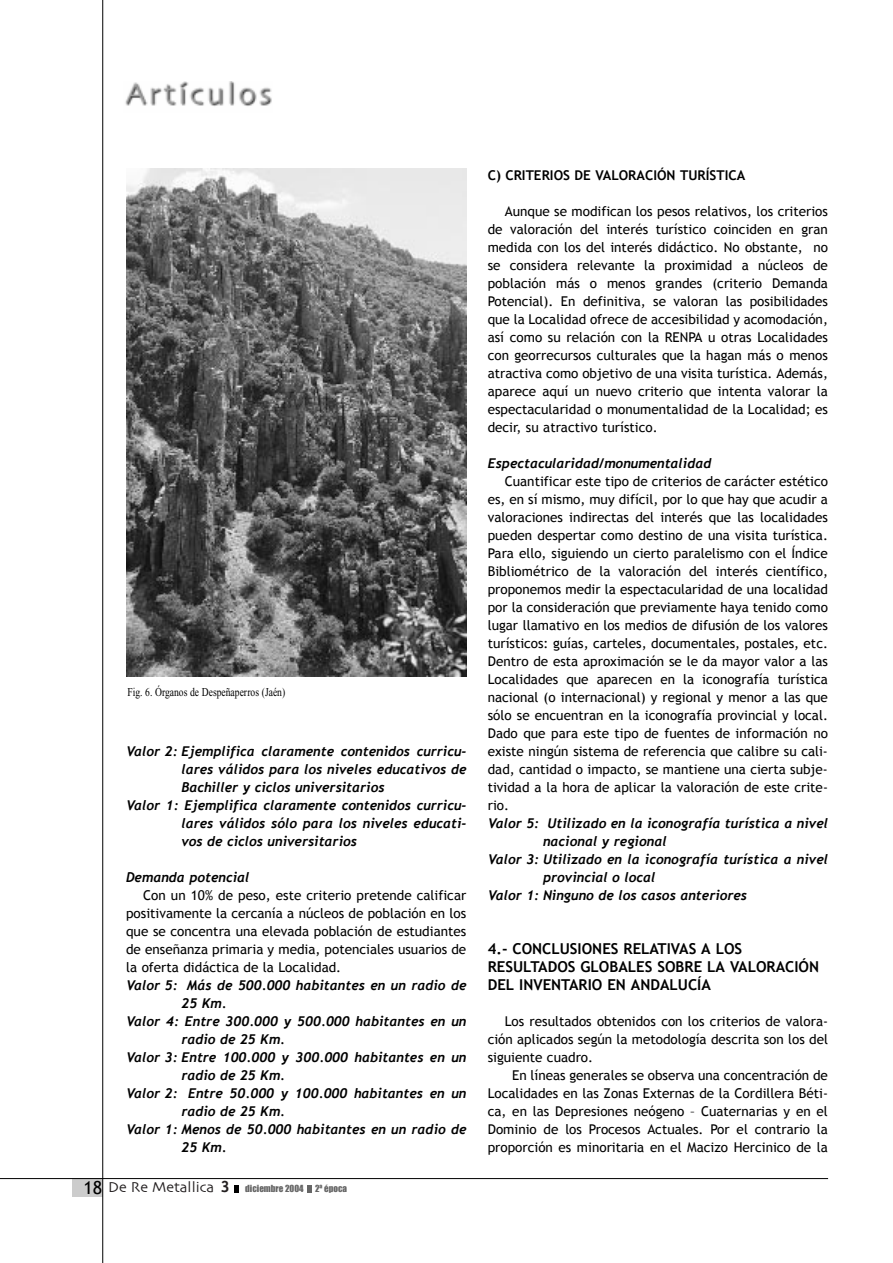
<style>
.page{position:relative;width:893px;height:1263px;background:#fff}
.page>*{position:absolute;margin:0;border:0;box-sizing:border-box;transform-origin:0 0}
.t1{font:700 15px/18px "Trebuchet MS";color:#000}
.t2{font:15px "Skia";color:#231f20}
.t3{font:13.5px/18px "Trebuchet MS";color:#000;text-align:justify}
.t4{font:italic 700 13.5px "Trebuchet";color:#000}
.t5{font:700 13.5px "Trebuchet MS";color:#000}
.t6{font:12px "Times New Roman";color:#000;scale:.8 1}
.t7{font:9px "Impact";color:#666}
.s1{font-family:"Trebuchet MS";font-size:18px;color:#000}
.s2{font-family:"Officina Sans";font-weight:700;font-size:16.5px}
.s3{font-family:"Impact";font-size:9px;color:#666}
</style>
<div class="page">
<svg style="left:234px;top:1185px;width:5px;height:7px"></svg>
<svg style="left:307px;top:1185px;width:5px;height:7px"></svg>
<div style="left:72px;top:1179px;width:31px;height:18px;background:#ccc"></div>
<hr style="left:102px;top:0;width:1px;height:1263px;background:#000">
<hr style="left:0;top:1178px;width:828px;height:1px;background:#000">
<img style="left:125px;top:82px;width:147px;height:24px">
<img style="left:126px;top:169px;width:340px;height:507px">
<p class="t6" style="left:128px;top:687px;width:198px">Fig. 6. Órganos de Despeñaperros (Jaén)</p>
<p class="t4" style="left:126px;top:746px;width:342px">Valor 2: Ejemplifica claramente contenidos curricu-</p>
<p class="t4" style="left:181px;top:764px;width:286px">lares válidos para los niveles educativos de</p>
<p class="t4" style="left:181px;top:782px;width:205px">Bachiller y ciclos universitarios</p>
<p class="t4" style="left:126px;top:800px;width:342px">Valor 1: Ejemplifica claramente contenidos curricu-</p>
<p class="t4" style="left:181px;top:818px;width:286px">lares válidos sólo para los niveles educati-</p>
<p class="t4" style="left:181px;top:836px;width:177px">vos de ciclos universitarios</p>
<p class="t4" style="left:126px;top:872px;width:125px">Demanda potencial</p>
<p class="t3" style="left:126px;top:888px;width:342px;text-indent:17px">Con un 10% de peso, este criterio pretende calificar positivamente la cercanía a núcleos de población en los que se concentra una elevada población de estudiantes de enseñanza primaria y media, potenciales usuarios de la oferta didáctica de la Localidad.</p>
<p class="t4" style="left:126px;top:980px;width:342px">Valor 5: Más de 500.000 habitantes en un radio de</p>
<p class="t4" style="left:181px;top:998px;width:47px">25 Km.</p>
<p class="t4" style="left:126px;top:1016px;width:342px">Valor 4: Entre 300.000 y 500.000 habitantes en un</p>
<p class="t4" style="left:181px;top:1034px;width:105px">radio de 25 Km.</p>
<p class="t4" style="left:126px;top:1052px;width:342px">Valor 3: Entre 100.000 y 300.000 habitantes en un</p>
<p class="t4" style="left:181px;top:1070px;width:105px">radio de 25 Km.</p>
<p class="t4" style="left:126px;top:1088px;width:342px">Valor 2: Entre 50.000 y 100.000 habitantes en un</p>
<p class="t4" style="left:181px;top:1106px;width:105px">radio de 25 Km.</p>
<p class="t4" style="left:126px;top:1124px;width:342px">Valor 1: Menos de 50.000 habitantes en un radio de</p>
<p class="t4" style="left:181px;top:1142px;width:47px">25 Km.</p>
<p class="t2" style="left:83px;top:1181px;width:222px"><span class="s1">18</span> De Re Metallica <span class="s2">3</span> <span class="s3">diciembre 2004</span></p>
<p class="t7" style="left:315px;top:1186px;width:34px">2ª época</p>
<p class="t5" style="left:487px;top:170px;width:259px">C) CRITERIOS DE VALORACIÓN TURÍSTICA</p>
<p class="t3" style="left:487px;top:204px;width:342px;text-indent:17px">Aunque se modifican los pesos relativos, los criterios de valoración del interés turístico coinciden en gran medida con los del interés didáctico. No obstante, no se considera relevante la proximidad a núcleos de población más o menos grandes (criterio Demanda Potencial). En definitiva, se valoran las posibilidades que la Localidad ofrece de accesibilidad y acomodación, así como su relación con la RENPA u otras Localidades con georrecursos culturales que la hagan más o menos atractiva como objetivo de una visita turística. Además, aparece aquí un nuevo criterio que intenta valorar la espectacularidad o monumentalidad de la Localidad; es decir, su atractivo turístico.</p>
<p class="t4" style="left:487px;top:458px;width:225px">Espectacularidad/monumentalidad</p>
<p class="t3" style="left:487px;top:474px;width:342px;text-indent:17px">Cuantificar este tipo de criterios de carácter estético es, en sí mismo, muy difícil, por lo que hay que acudir a valoraciones indirectas del interés que las localidades pueden despertar como destino de una visita turística.<br>Para ello, siguiendo un cierto paralelismo con el Índice Bibliométrico de la valoración del interés científico, proponemos medir la espectacularidad de una localidad por la consideración que previamente haya tenido como lugar llamativo en los medios de difusión de los valores turísticos: guías, carteles, documentales, postales, etc.<br>Dentro de esta aproximación se le da mayor valor a las Localidades que aparecen en la iconografía turística nacional (o internacional) y regional y menor a las que sólo se encuentran en la iconografía provincial y local.<br>Dado que para este tipo de fuentes de información no existe ningún sistema de referencia que calibre su cali&shy;dad, cantidad o impacto, se mantiene una cierta subje&shy;tividad a la hora de aplicar la valoración de este crite&shy;rio.</p>
<p class="t4" style="left:487px;top:818px;width:342px">Valor 5: Utilizado en la iconografía turística a nivel</p>
<p class="t4" style="left:543px;top:836px;width:125px">nacional y regional</p>
<p class="t4" style="left:487px;top:854px;width:342px">Valor 3: Utilizado en la iconografía turística a nivel</p>
<p class="t4" style="left:543px;top:872px;width:114px">provincial o local</p>
<p class="t4" style="left:487px;top:890px;width:261px">Valor 1: Ninguno de los casos anteriores</p>
<p class="t1" style="left:487px;top:941px;width:333px">4.- CONCLUSIONES RELATIVAS A LOS<br>RESULTADOS GLOBALES SOBRE LA VALORACIÓN<br>DEL INVENTARIO EN ANDALUCÍA</p>
<p class="t3" style="left:487px;top:1014px;width:342px;text-indent:17px">Los resultados obtenidos con los criterios de valora&shy;ción aplicados según la metodología descrita son los del siguiente cuadro.</p>
<p class="t3" style="left:487px;top:1068px;width:342px;text-indent:24px">En líneas generales se observa una concentración de Localidades en las Zonas Externas de la Cordillera Béti&shy;ca, en las Depresiones neógeno – Cuaternarias y en el Dominio de los Procesos Actuales. Por el contrario la proporción es minoritaria en el Macizo Hercinico de la</p>
</div>
